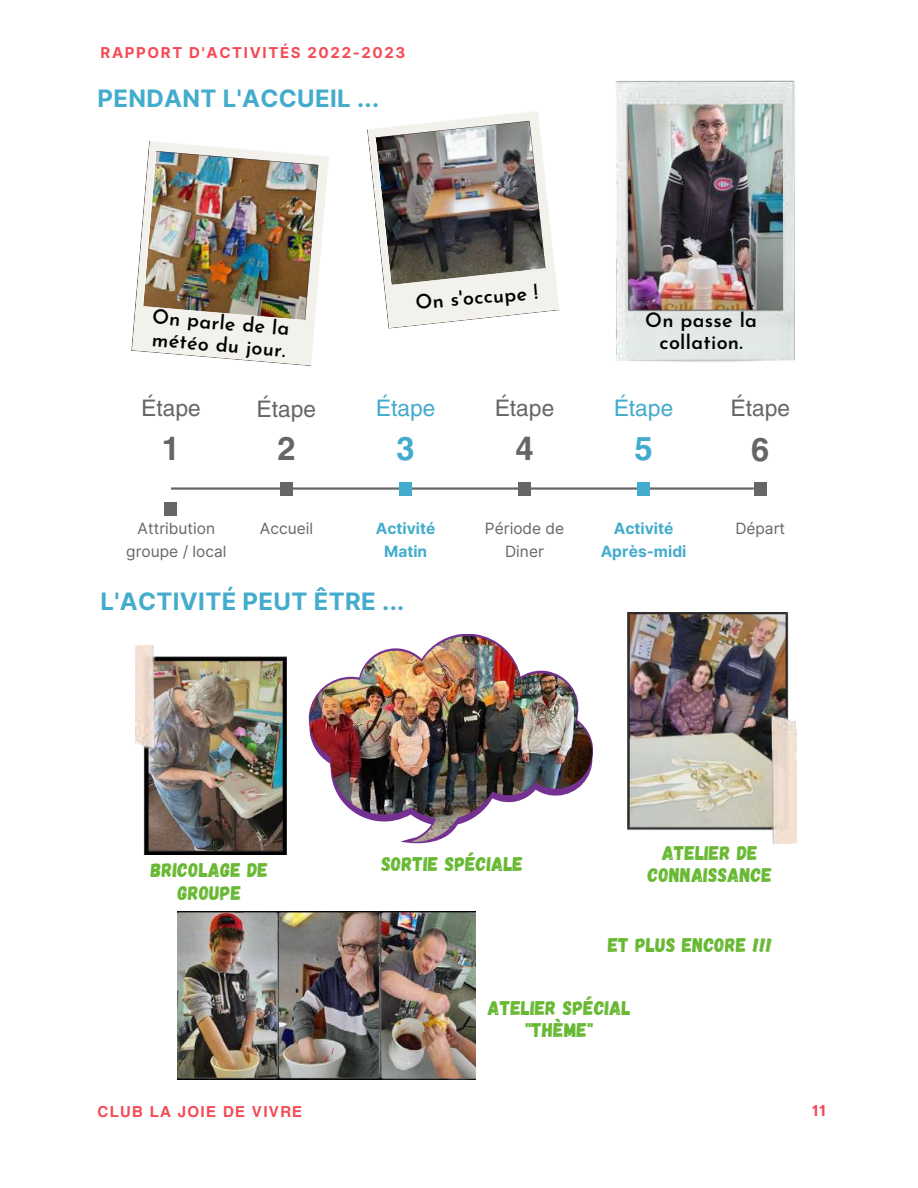
<style>
.page{position:relative;width:918px;height:1188px;background:#fff}
.page>*{position:absolute;margin:0;border:0;box-sizing:border-box;transform-origin:0 0}
.t1{font:700 32.4px "Helios";color:#666}
.t2{font:700 32.4px "Helios";color:#43accc}
.t3{font:700 24px "Inter";letter-spacing:.015em;color:#43accc}
.t4{font:22.65px "Helios";color:#666}
.t5{font:22.65px "Helios";color:#43accc}
.t6{font:19.8px/22.2px "Gagalin";letter-spacing:.015em;color:#67b832;text-align:center}
.t7{font:600 19.8px/22.2px "Josefin Sans";letter-spacing:.015em;color:#000}
.t8{font:15.45px/23.2px "Inter";color:#666;text-align:center}
.t9{font:700 15.45px/23.2px "Inter";color:#43accc;text-align:center}
.t10{font:700 15px "Inter";letter-spacing:.11em;color:#f44b55}
.t11{font:700 15px "Helios";letter-spacing:.085em;color:#f44b55}
</style>
<div class="page">
<hr style="left:171px;top:487px;width:583px;height:3px;background:#666">
<div style="left:165px;top:502px;width:12px;height:13px;background:#666"></div>
<div style="left:280px;top:482px;width:12px;height:13px;background:#666"></div>
<div style="left:399px;top:482px;width:13px;height:13px;background:#43accc"></div>
<div style="left:518px;top:482px;width:13px;height:13px;background:#666"></div>
<div style="left:754px;top:482px;width:12px;height:13px;background:#666"></div>
<div style="left:637px;top:482px;width:13px;height:13px;background:#43accc"></div>
<img style="left:131px;top:141px;width:198px;height:225px">
<img style="left:615px;top:81px;width:180px;height:281px">
<img style="left:367px;top:111px;width:193px;height:218px">
<img style="left:309px;top:634px;width:283px;height:209px">
<img style="left:135px;top:645px;width:151px;height:210px">
<img style="left:627px;top:612px;width:169px;height:231px">
<img style="left:177px;top:911px;width:299px;height:168px">
<p class="t10" style="left:101px;top:43px;width:306px">RAPPORT D'ACTIVITÉS 2022-2023</p>
<p class="t3" style="left:98px;top:84px;width:283px">PENDANT L'ACCUEIL ...</p>
<p class="t7" style="left:415px;top:293px;width:124px;rotate:-5deg">On s'occupe !</p>
<p class="t7" style="left:153px;top:307px;width:139px;rotate:5deg">On parle de la météo du jour.</p>
<p class="t7" style="left:645px;top:311px;width:113px;text-align:center">On passe la collation.</p>
<p class="t4" style="left:141px;top:393px;width:61px">Étape</p>
<h1 class="t1" style="left:162px;top:428px;width:20px">1</h1>
<h1 class="t1" style="left:277px;top:428px;width:20px">2</h1>
<p class="t4" style="left:257px;top:394px;width:61px">Étape</p>
<p class="t5" style="left:376px;top:393px;width:61px">Étape</p>
<h1 class="t2" style="left:397px;top:428px;width:20px">3</h1>
<p class="t4" style="left:495px;top:393px;width:61px">Étape</p>
<h1 class="t1" style="left:515px;top:428px;width:20px">4</h1>
<p class="t5" style="left:614px;top:393px;width:61px">Étape</p>
<h1 class="t2" style="left:634px;top:428px;width:20px">5</h1>
<p class="t4" style="left:731px;top:393px;width:61px">Étape</p>
<h1 class="t1" style="left:751px;top:429px;width:20px">6</h1>
<p class="t8" style="left:126px;top:517px;width:102px">Attribution groupe / local</p>
<p class="t8" style="left:260px;top:517px;width:55px">Accueil</p>
<p class="t9" style="left:376px;top:517px;width:61px">Activité<br>Matin</p>
<p class="t8" style="left:485px;top:517px;width:81px">Période de<br>Diner</p>
<p class="t8" style="left:735px;top:517px;width:51px">Départ</p>
<p class="t9" style="left:601px;top:517px;width:87px">Activité<br>Après-midi</p>
<p class="t3" style="left:101px;top:587px;width:305px">L'ACTIVITÉ PEUT ÊTRE ...</p>
<p class="t6" style="left:151px;top:858px;width:119px">BRICOLAGE DE<br>GROUPE</p>
<p class="t6" style="left:382px;top:852px;width:143px">SORTIE SPÉCIALE</p>
<p class="t6" style="left:648px;top:841px;width:126px">ATELIER DE<br>CONNAISSANCE</p>
<p class="t6" style="left:608px;top:933px;width:166px">ET PLUS ENCORE !!!</p>
<p class="t6" style="left:488px;top:996px;width:144px">ATELIER SPÉCIAL "THÈME"</p>
<p class="t11" style="left:98px;top:1102px;width:206px">CLUB LA JOIE DE VIVRE</p>
<p class="t10" style="left:812px;top:1102px;width:16px">11</p>
</div>
